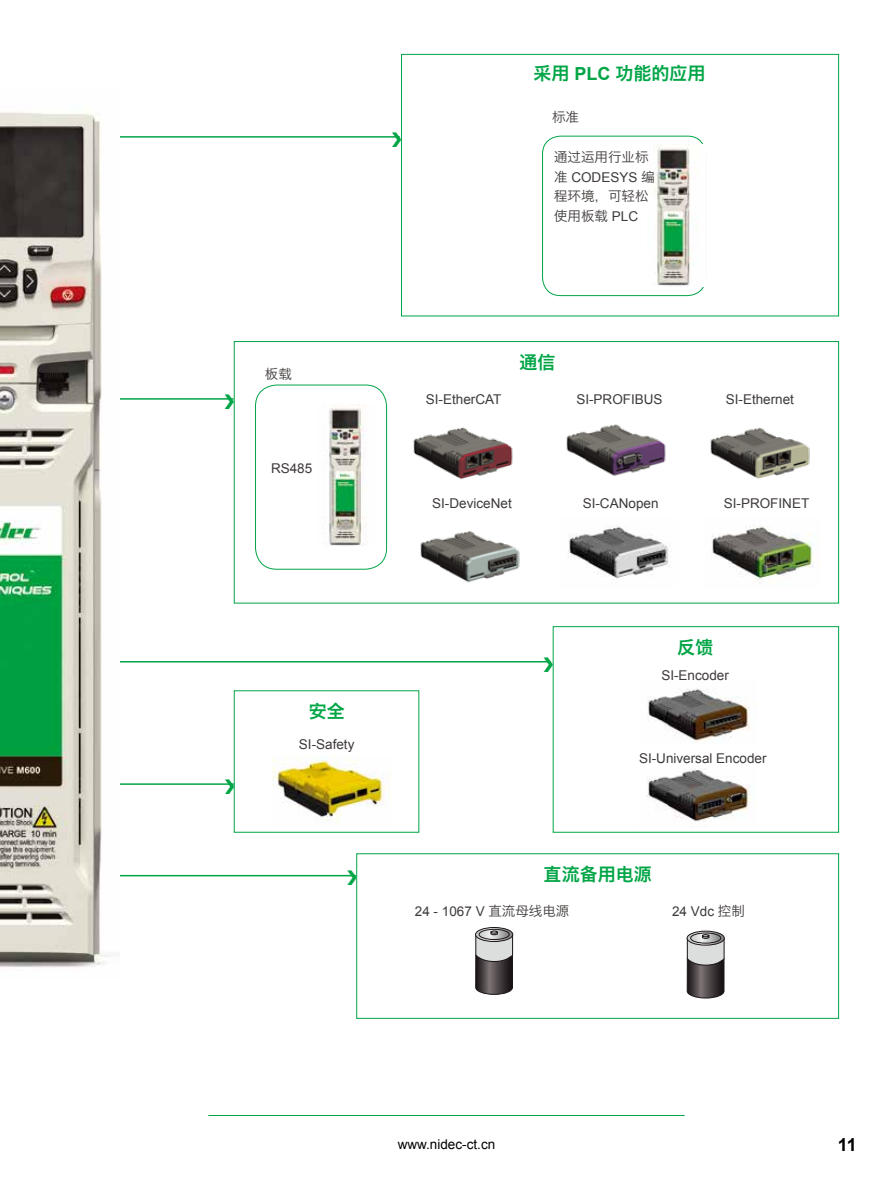
<style>
.page{position:relative;width:893px;height:1191px;background:#fff}
.page>*{position:absolute;margin:0;border:0;box-sizing:border-box;transform-origin:0 0}
.t1{font:18px "Hiragino Sans GB W6";color:#00a546}
.t2{font:700 18px "Arial";color:#000}
.t3{font:13.5px "Arial";color:#3e3a39}
.t4{font:13.5px/19.5px "Hiragino Sans GB W3";color:#3e3a39}
.t5{font:13.5px "Arial";color:#000}
.s1{font-family:"Arial";font-weight:700}
.s2{font-family:"Hiragino Sans GB W3"}
.s3{font-family:"Arial"}
</style>
<div class="page">
<hr style="left:208px;top:1115px;width:477px;height:1px;background:#00a546">
<div style="left:234px;top:341px;width:605px;height:262px;border:1px solid #00a546"></div>
<hr style="left:69px;top:398px;width:164px;height:2px;background:#00a546">
<hr style="left:74px;top:661px;width:477px;height:1px;background:#00a546">
<hr style="left:49px;top:783px;width:185px;height:2px;background:#00a546">
<hr style="left:0;top:875px;width:356px;height:1px;background:#00a546">
<hr style="left:14px;top:136px;width:386px;height:2px;background:#00a546">
<div style="left:401px;top:54px;width:438px;height:262px;border:1px solid #00a546"></div>
<div style="left:553px;top:626px;width:286px;height:206px;border:1px solid #00a546"></div>
<div style="left:542px;top:136px;width:164px;height:160px;border:1px solid #00a546;border-radius:18px"></div>
<div style="left:255px;top:385px;width:132px;height:184px;border:1px solid #00a546;border-radius:21px"></div>
<img style="left:654px;top:144px;width:51px;height:142px">
<img style="left:329px;top:404px;width:37px;height:142px">
<img style="left:413px;top:427px;width:100px;height:52px">
<img style="left:566px;top:424px;width:100px;height:52px">
<img style="left:710px;top:427px;width:100px;height:52px">
<img style="left:420px;top:531px;width:100px;height:52px">
<img style="left:0;top:112px;width:119px;height:856px">
<img style="left:272px;top:756px;width:118px;height:68px">
<img style="left:568px;top:525px;width:102px;height:55px">
<img style="left:711px;top:525px;width:102px;height:58px">
<img style="left:647px;top:689px;width:104px;height:53px">
<img style="left:647px;top:768px;width:104px;height:54px">
<svg style="left:475px;top:927px;width:38px;height:67px;background:#7c797a"></svg>
<svg style="left:687px;top:931px;width:37px;height:67px;background:#7d797a"></svg>
<svg style="left:225px;top:394px;width:9px;height:15px"></svg>
<svg style="left:544px;top:657px;width:9px;height:14px"></svg>
<svg style="left:225px;top:779px;width:9px;height:15px"></svg>
<svg style="left:347px;top:870px;width:10px;height:15px"></svg>
<svg style="left:392px;top:136px;width:8px;height:2px"></svg>
<p class="t4" style="left:265px;top:364px;width:28px">板载</p>
<p class="t3" style="left:271px;top:459px;width:43px">RS485</p>
<h1 class="t1" style="left:309px;top:699px;width:37px">安全</h1>
<p class="t3" style="left:299px;top:735px;width:57px">SI-Safety</p>
<h1 class="t1" style="left:533px;top:62px;width:174px">采用 <span class="s1">PLC</span> 功能的应用</h1>
<p class="t4" style="left:552px;top:107px;width:28px">标准</p>
<p class="t4" style="left:554px;top:147px;width:96px">通过运用行业标</p>
<p class="t3" style="left:554px;top:168px;width:102px"><span class="s2">准</span> CODESYS <span class="s2">编</span></p>
<p class="t4" style="left:554px;top:186px;width:96px">程环境，可轻松使用板载 <span class="s3">PLC</span></p>
<p class="t3" style="left:426px;top:390px;width:77px">SI-EtherCAT</p>
<h1 class="t1" style="left:519px;top:350px;width:37px">通信</h1>
<p class="t3" style="left:576px;top:390px;width:88px">SI-PROFIBUS</p>
<p class="t3" style="left:432px;top:494px;width:81px">SI-DeviceNet</p>
<p class="t3" style="left:583px;top:494px;width:77px">SI-CANopen</p>
<p class="t3" style="left:726px;top:390px;width:70px">SI-Ethernet</p>
<p class="t3" style="left:724px;top:494px;width:87px">SI-PROFINET</p>
<h1 class="t1" style="left:677px;top:635px;width:37px">反馈</h1>
<p class="t3" style="left:661px;top:666px;width:69px">SI-Encoder</p>
<p class="t3" style="left:639px;top:749px;width:129px">SI-Universal Encoder</p>
<h1 class="t1" style="left:544px;top:862px;width:109px">直流备用电源</h1>
<p class="t3" style="left:415px;top:902px;width:156px">24 - 1067 V <span class="s2">直流母线电源</span></p>
<p class="t3" style="left:672px;top:902px;width:74px">24 Vdc <span class="s2">控制</span></p>
<p class="t5" style="left:398px;top:1135px;width:99px">www.nidec-ct.cn</p>
<h1 class="t2" style="left:838px;top:1133px;width:21px">11</h1>
</div>
